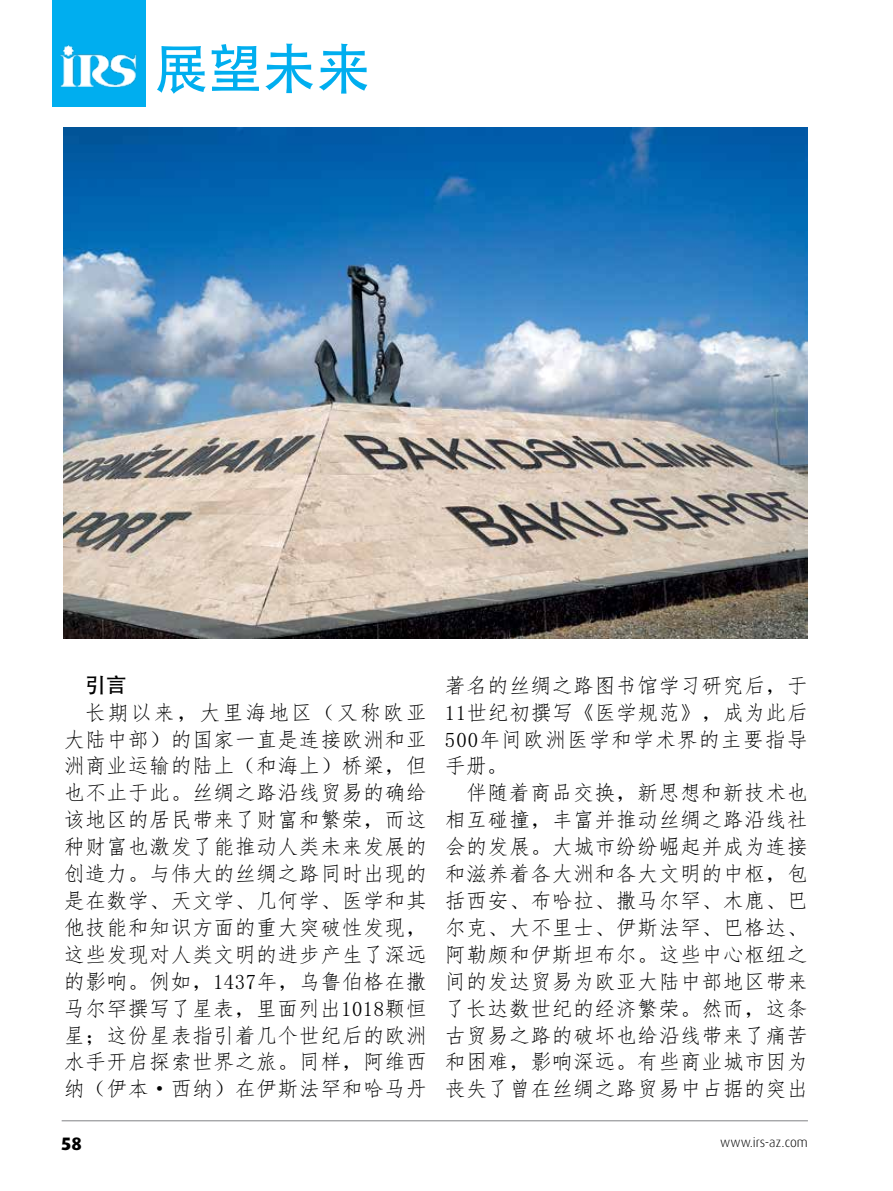
<style>
.page{position:relative;width:893px;height:1191px;background:#fff}
.page>*{position:absolute;margin:0;border:0;box-sizing:border-box;transform-origin:0 0}
.t1{font:54.15px "Adobe Heiti Std";color:#00aeef}
.t2{font:21px/26.8px "Fang Song";letter-spacing:.02em;color:#000;text-align:justify}
.t3{font:21px "Adobe Heiti Std";color:#000}
.t4{font:800 18px "Dax Pro";color:#000}
.t5{font:300 13.5px "Dax Pro";color:#000}
</style>
<div class="page">
<hr style="left:62px;top:1120px;width:746px;height:1px;background:#808285">
<div style="left:52px;top:0;width:94px;height:106px;background:#00aeef"></div>
<img style="left:60px;top:45px;width:77px;height:41px">
<img style="left:64px;top:128px;width:744px;height:511px">
<h1 class="t1" style="left:154px;top:37px;width:218px">展望未来</h1>
<p class="t3" style="left:85px;top:672px;width:43px">引言</p>
<p class="t2" style="left:64px;top:699px;width:365px;text-indent:21px">长期以来，大里海地区（又称欧亚大陆中部）的国家一直是连接欧洲和亚洲商业运输的陆上（和海上）桥梁，但也不止于此。丝绸之路沿线贸易的确给该地区的居民带来了财富和繁荣，而这种财富也激发了能推动人类未来发展的创造力。与伟大的丝绸之路同时出现的是在数学、天文学、几何学、医学和其他技能和知识方面的重大突破性发现，这些发现对人类文明的进步产生了深远的影响。例如，1437年，乌鲁伯格在撒马尔罕撰写了星表，里面列出1018颗恒星；这份星表指引着几个世纪后的欧洲水手开启探索世界之旅。同样，阿维西纳（伊本·西纳）在伊斯法罕和哈马丹</p>
<p class="t2" style="left:445px;top:672px;width:365px">著名的丝绸之路图书馆学习研究后，于11世纪初撰写《医学规范》，成为此后500年间欧洲医学和学术界的主要指导手册。</p>
<p class="t2" style="left:445px;top:779px;width:365px;text-indent:21px">伴随着商品交换，新思想和新技术也相互碰撞，丰富并推动丝绸之路沿线社会的发展。大城市纷纷崛起并成为连接和滋养着各大洲和各大文明的中枢，包括西安、布哈拉、撒马尔罕、木鹿、巴尔克、大不里士、伊斯法罕、巴格达、阿勒颇和伊斯坦布尔。这些中心枢纽之间的发达贸易为欧亚大陆中部地区带来了长达数世纪的经济繁荣。然而，这条古贸易之路的破坏也给沿线带来了痛苦和困难，影响深远。有些商业城市因为丧失了曾在丝绸之路贸易中占据的突出</p>
<p class="t4" style="left:62px;top:1131px;width:22px">58</p>
<p class="t5" style="left:720px;top:1133px;width:89px">www.irs-az.com</p>
</div>
